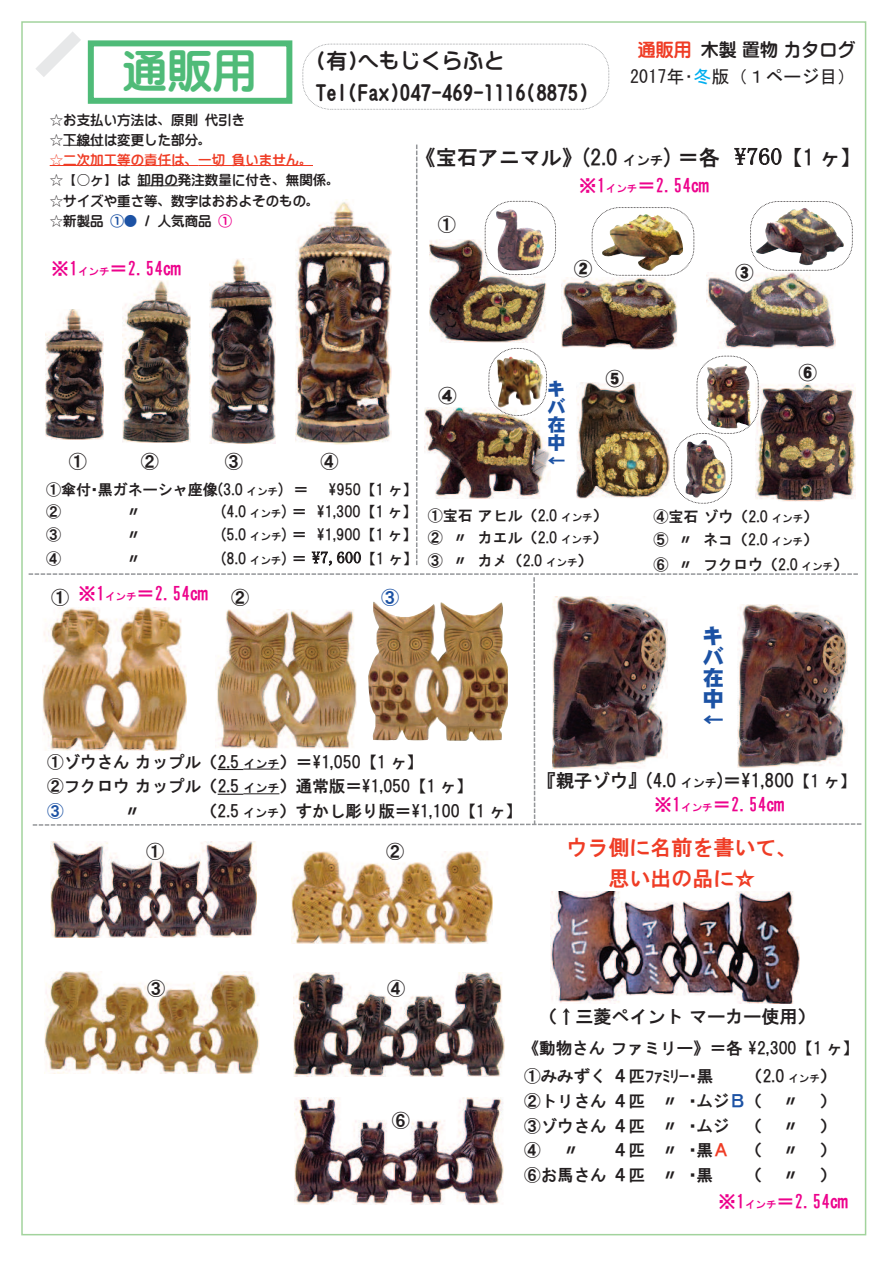
<style>
.page{position:relative;width:893px;height:1263px;background:#fff}
.page>*{position:absolute;margin:0;border:0;box-sizing:border-box;transform-origin:0 0}
.t1{font:45px "Yenti EG Extra SJIS";color:#4fbb78}
.t2{font:21px/31.5px "Yenti EG Extra SJIS";color:#231f20}
.t3{font:21px "HGS Gothic E";color:#231f20}
.t4{font:21px/31.5px "HGS Gothic E";color:#ef3c25;text-align:center}
.t5{font:21px/21px "DF Gothic EB WIN RKSJ H";color:#1c52a4;text-align:justify}
.t6{font:18px "HG Gothic E";color:#ed028c}
.t7{font:18px "HGS Gothic E";color:#231f20}
.t8{font:18px "MS Gothic";color:#231f20}
.t9{font:18px "Yenti EG Extra SJIS";color:#231f20}
.t10{font:18px "DF Gothic EB WIN RKSJ H";color:#231f20}
.t11{font:18px/18px "DF Gothic EB WIN RKSJ H";color:#1c52a4;text-align:justify}
.t12{font:18px "HGS Gothic E";color:#1c52a4}
.t13{font:16.5px/24.8px "HGS Gothic E";color:#231f20}
.t14{font:15px/22.5px "HGS Gothic E";color:#231f20}
.t15{font:13.5px/20.2px "Yenti EG Extra SJIS";color:#231f20}
.t16{font:13.5px "Yenti EG Extra SJIS";color:#ef3c25}
.s1{color:#ef3c25}
.s2{color:#00aeef}
.s3{color:#1c52a4}
.s4{color:#ed028c}
.s5{font-size:10.5px}
.s6{font-size:13.5px}
.s7{font-family:"MS Mincho";font-size:24px}
.s8{font-family:"MS Mincho";font-size:16.5px}
.s9{font-size:12px}
.s10{font-size:16.5px}
</style>
<div class="page">
<img style="left:45px;top:309px;width:58px;height:130px">
<img style="left:123px;top:281px;width:68px;height:161px">
<img style="left:209px;top:258px;width:66px;height:185px">
<img style="left:296px;top:202px;width:95px;height:243px">
<img style="left:430px;top:239px;width:116px;height:104px">
<img style="left:561px;top:278px;width:117px;height:72px">
<img style="left:706px;top:272px;width:130px;height:76px">
<img style="left:425px;top:407px;width:125px;height:92px">
<img style="left:759px;top:384px;width:97px;height:117px">
<img style="left:577px;top:382px;width:92px;height:117px">
<img style="left:50px;top:842px;width:206px;height:95px">
<img style="left:294px;top:973px;width:210px;height:103px">
<img style="left:45px;top:972px;width:214px;height:101px">
<img style="left:292px;top:851px;width:200px;height:92px">
<img style="left:295px;top:1097px;width:208px;height:107px">
<svg style="left:416px;top:145px;width:1px;height:420px"></svg>
<img style="left:551px;top:891px;width:248px;height:112px">
<svg style="left:23px;top:21px;width:71px;height:69px"></svg>
<img style="left:29px;top:573px;width:832px;height:253px">
<hr style="left:243px;top:793px;width:36px;height:1px;background:#231f20">
<img style="left:591px;top:207px;width:104px;height:69px">
<img style="left:488px;top:348px;width:59px;height:68px">
<img style="left:484px;top:201px;width:72px;height:74px">
<img style="left:750px;top:201px;width:103px;height:70px">
<img style="left:673px;top:355px;width:86px;height:149px">
<svg style="left:302px;top:43px;width:308px;height:67px"></svg>
<hr style="left:63px;top:145px;width:41px;height:1px;background:#231f20">
<hr style="left:50px;top:165px;width:81px;height:1px;background:#ef3c25">
<svg style="left:131px;top:165px;width:67px;height:1px"></svg>
<hr style="left:198px;top:165px;width:47px;height:1px;background:#ef3c25">
<hr style="left:245px;top:165px;width:68px;height:1px;background:#ef3c25">
<svg style="left:137px;top:185px;width:41px;height:1px"></svg>
<div style="left:88px;top:40px;width:204px;height:64px;border:6px solid #4fbb78"></div>
<h1 class="t1" style="left:122px;top:48px;width:136px">通販用</h1>
<p class="t2" style="left:316px;top:45px;width:275px">(有)へもじくらふと<br>Tel(Fax)047-469-1116(8875)</p>
<p class="t9" style="left:638px;top:41px;width:219px"><span class="s1">通販用</span>木製置物カタログ</p>
<p class="t8" style="left:630px;top:68px;width:226px">2017年･<span class="s2">冬</span>版（１ページ目）</p>
<p class="t15" style="left:50px;top:109px;width:197px">☆お支払い方法は、原則代引き☆下線付は変更した部分。</p>
<p class="t16" style="left:50px;top:153px;width:265px">☆二次加工等の責任は、一切負いません。</p>
<p class="t15" style="left:50px;top:170px;width:292px">☆【○ヶ】は卸用の発注数量に付き、無関係。☆サイズや重さ等、数字はおおよそのもの。<br>☆新製品 <span class="s3">①●</span> / 人気商品 <span class="s4">①</span></p>
<p class="t6" style="left:51px;top:260px;width:132px">※1<span class="s5">インチ</span>＝2.54㎝</p>
<p class="t3" style="left:415px;top:147px;width:448px">《宝石アニマル》(2.0 <span class="s6">インチ</span>) ＝各 <span class="s7">\760</span>【1 ヶ】</p>
<p class="t7" style="left:438px;top:215px;width:19px">①</p>
<p class="t6" style="left:579px;top:177px;width:132px">※1<span class="s5">インチ</span>＝2.54㎝</p>
<p class="t10" style="left:574px;top:259px;width:19px">②</p>
<p class="t10" style="left:736px;top:264px;width:19px">③</p>
<p class="t7" style="left:69px;top:452px;width:19px">①</p>
<p class="t7" style="left:141px;top:452px;width:19px">②</p>
<p class="t7" style="left:225px;top:452px;width:19px">③</p>
<p class="t7" style="left:321px;top:452px;width:19px">④</p>
<p class="t14" style="left:46px;top:478px;width:264px">①傘付･黒ガネーシャ座像(3.0 <span class="s5">インチ</span>) ＝</p>
<p class="t14" style="left:328px;top:478px;width:91px">\950【1 ヶ】</p>
<p class="t14" style="left:46px;top:501px;width:16px">②</p>
<p class="t14" style="left:126px;top:501px;width:16px">〃</p>
<p class="t14" style="left:221px;top:501px;width:198px">(4.0 <span class="s5">インチ</span>) ＝ \1,300【1 ヶ】</p>
<p class="t14" style="left:46px;top:523px;width:16px">③</p>
<p class="t14" style="left:126px;top:523px;width:16px">〃</p>
<p class="t14" style="left:221px;top:523px;width:198px">(5.0 <span class="s5">インチ</span>) ＝ \1,900【1 ヶ】</p>
<p class="t14" style="left:46px;top:547px;width:16px">④</p>
<p class="t14" style="left:126px;top:547px;width:16px">〃</p>
<p class="t14" style="left:221px;top:547px;width:198px">(8.0 <span class="s5">インチ</span>) ＝ <span class="s8">\7,600</span>【1 ヶ】</p>
<p class="t6" style="left:78px;top:584px;width:132px">※1<span class="s5">インチ</span>＝2.54㎝</p>
<p class="t7" style="left:51px;top:589px;width:19px">①</p>
<p class="t7" style="left:231px;top:589px;width:19px">②</p>
<p class="t12" style="left:381px;top:589px;width:19px">③</p>
<p class="t10" style="left:439px;top:387px;width:19px">④</p>
<p class="t11" style="left:548px;top:380px;width:19px">キバ在中↓</p>
<p class="t10" style="left:606px;top:370px;width:19px">⑤</p>
<p class="t14" style="left:428px;top:504px;width:181px;text-align:justify">①宝石アヒル（2.0 <span class="s5">インチ</span>）② 〃 カエル（2.0 <span class="s5">インチ</span>）③ 〃 カメ（2.0 <span class="s5">インチ</span>）</p>
<p class="t10" style="left:799px;top:364px;width:19px">⑥</p>
<p class="t14" style="left:653px;top:506px;width:166px">④宝石ゾウ（2.0 <span class="s5">インチ</span>）<br>⑤ 〃 ネコ（2.0 <span class="s5">インチ</span>）</p>
<p class="t14" style="left:653px;top:553px;width:196px">⑥ 〃 フクロウ（2.0 <span class="s5">インチ</span>）</p>
<p class="t5" style="left:703px;top:625px;width:22px">キバ在中↓</p>
<p class="t13" style="left:47px;top:749px;width:427px">①ゾウさんカップル（2.5 <span class="s9">インチ</span>）＝\1,050【1 ヶ】<br>②フクロウカップル（2.5 <span class="s9">インチ</span>）通常版＝\1,050【1 ヶ】<br><span class="s3">③</span></p>
<p class="t13" style="left:124px;top:799px;width:18px">〃</p>
<p class="t13" style="left:201px;top:799px;width:323px">（2.5 <span class="s9">インチ</span>）すかし彫り版＝\1,100【1 ヶ】</p>
<p class="t7" style="left:146px;top:842px;width:19px">①</p>
<p class="t7" style="left:386px;top:842px;width:19px">②</p>
<p class="t7" style="left:538px;top:772px;width:320px">『親子ゾウ』(4.0 <span class="s9">インチ</span>)＝\1,800<span class="s10">【1 ヶ】</span></p>
<p class="t6" style="left:654px;top:796px;width:132px">※1<span class="s5">インチ</span>＝2.54㎝</p>
<p class="t4" style="left:566px;top:831px;width:232px">ウラ側に名前を書いて、思い出の品に☆</p>
<p class="t7" style="left:147px;top:979px;width:19px">③</p>
<p class="t7" style="left:387px;top:979px;width:19px">④</p>
<p class="t7" style="left:392px;top:1112px;width:19px">⑥</p>
<p class="t7" style="left:539px;top:1007px;width:277px">（↑三菱ペイントマーカー使用）</p>
<p class="t13" style="left:523px;top:1036px;width:338px">《動物さんファミリー》＝各 \2,300【1 ヶ】</p>
<p class="t13" style="left:524px;top:1064px;width:190px">①みみずく４匹ﾌｧﾐﾘｰ･黒</p>
<p class="t13" style="left:524px;top:1064px;width:314px;text-indent:222px">（2.0 <span class="s5">インチ</span>）<br>②トリさん４匹 〃 ･ムジ<span class="s3">Ｂ</span>（ 〃</p>
<p class="t13" style="left:820px;top:1088px;width:18px">）</p>
<p class="t13" style="left:524px;top:1113px;width:276px">③ゾウさん４匹 〃 ･ムジ （ 〃</p>
<p class="t13" style="left:820px;top:1113px;width:18px">）</p>
<p class="t13" style="left:524px;top:1138px;width:18px">④</p>
<p class="t13" style="left:563px;top:1138px;width:18px">〃</p>
<p class="t13" style="left:612px;top:1138px;width:188px">４匹 〃･黒<span class="s1">Ａ</span> （ 〃</p>
<p class="t13" style="left:820px;top:1138px;width:18px">）</p>
<p class="t13" style="left:524px;top:1163px;width:190px">⑥お馬さん４匹 〃 ･黒</p>
<p class="t13" style="left:746px;top:1163px;width:54px">（ 〃</p>
<p class="t13" style="left:820px;top:1163px;width:18px">）</p>
<p class="t6" style="left:718px;top:1193px;width:132px">※1<span class="s5">インチ</span>＝2.54㎝</p>
</div>
